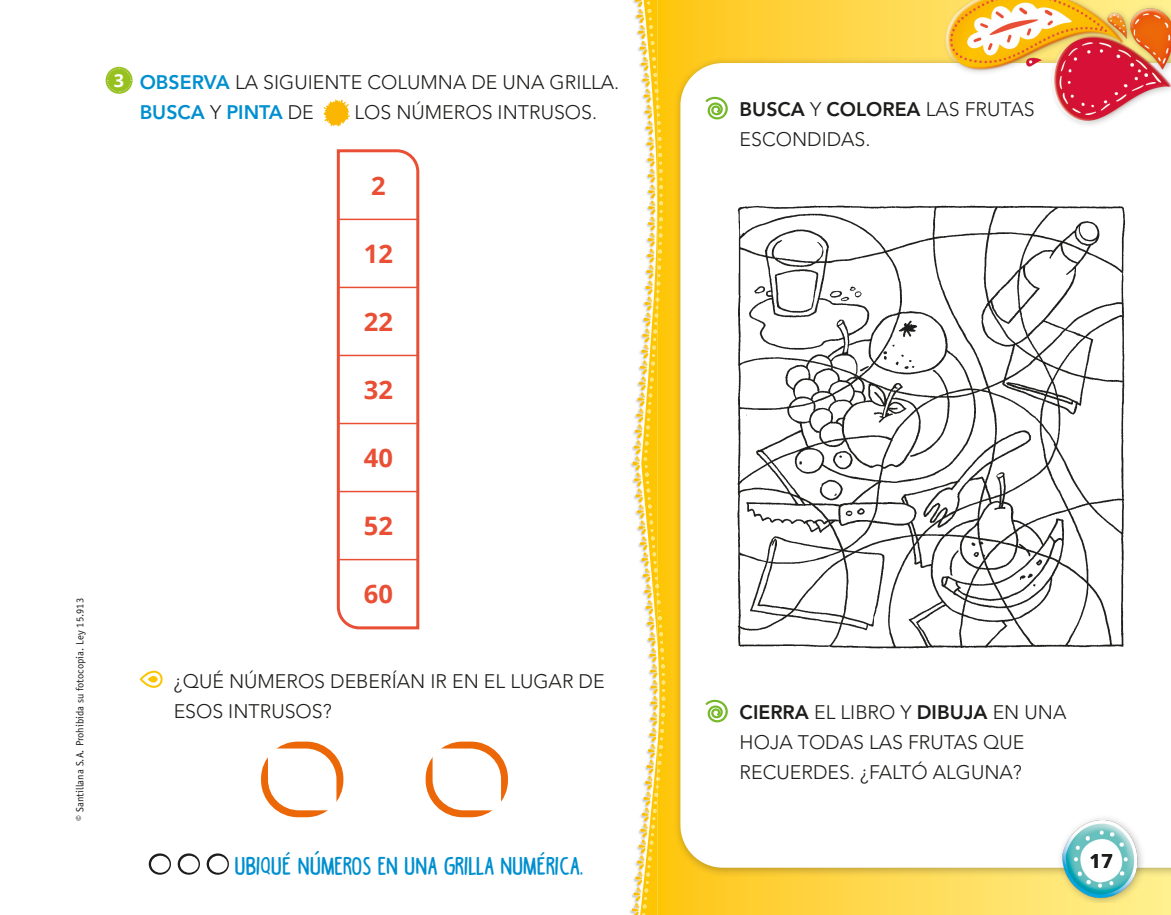
<style>
.page{position:relative;width:1171px;height:915px;background:#fff}
.page>*{position:absolute;margin:0;border:0;box-sizing:border-box;transform-origin:0 0}
._15-SÉ{font:700 25.5px "Black Coffee";color:#008fcf}
.t1{font:700 25.5px "Open Sans";color:#e94f35}
._10-CONSIGNA{font:300 19.5px/30px "Avenir LT Std";color:#1d1d1b}
._11-SUB-CONSIGNA{font:300 19.5px/30px "Avenir LT Std";color:#1d1d1b}
.t2{font:700 19.5px "Open Sans";color:#1d1d1b}
.t3{font:700 18px "Open Sans";color:#fff}
.t4{font:10.5px "Officina Sans Std";color:#1d1d1b}
.s1{font-weight:800;color:#008fcf}
.s2{font-weight:800}
</style>
<div class="page">
<svg style="left:261px;top:741px;width:83px;height:77px"></svg>
<svg style="left:425px;top:741px;width:83px;height:77px"></svg>
<svg style="left:693px;top:0;width:477px;height:915px;background:#fed94f"></svg>
<img style="left:666px;top:0;width:27px;height:915px">
<img style="left:665px;top:0;width:1px;height:915px">
<svg style="left:631px;top:0;width:34px;height:915px"></svg>
<div style="left:673px;top:56px;width:497px;height:821px;background:#1d1d1b;opacity:.3"></div>
<svg style="left:680px;top:63px;width:490px;height:805px"></svg>
<img style="left:718px;top:0;width:452px;height:156px">
<img style="left:1047px;top:793px;width:105px;height:109px">
<svg style="left:149px;top:853px;width:22px;height:22px"></svg>
<div style="left:151px;top:856px;width:18px;height:17px;background:#fff;border-radius:50%"></div>
<svg style="left:178px;top:853px;width:22px;height:22px"></svg>
<div style="left:180px;top:856px;width:18px;height:17px;background:#fff;border-radius:50%"></div>
<svg style="left:207px;top:853px;width:22px;height:22px"></svg>
<div style="left:209px;top:856px;width:18px;height:17px;background:#fff;border-radius:50%"></div>
<svg style="left:705px;top:95px;width:22px;height:24px"></svg>
<svg style="left:705px;top:698px;width:22px;height:24px"></svg>
<svg style="left:106px;top:67px;width:26px;height:27px"></svg>
<svg style="left:106px;top:68px;width:26px;height:25px"></svg>
<img style="left:719px;top:188px;width:414px;height:473px">
<svg style="left:140px;top:671px;width:23px;height:17px"></svg>
<svg style="left:336px;top:149px;width:84px;height:481px"></svg>
<svg style="left:323px;top:99px;width:27px;height:28px"></svg>
<p class="t4" style="left:74px;top:820px;width:224px;rotate:-90deg">© Santillana S.A. Prohibida su fotocopia. Ley 15.913</p>
<p class="t3" style="left:114px;top:67px;width:12px">3</p>
<p class="_10-CONSIGNA" style="left:140px;top:68px;width:481px"><span class="s1">OBSERVA</span> LA SIGUIENTE COLUMNA DE UNA GRILLA.<br><span class="s1">BUSCA</span> Y <span class="s1">PINTA</span> DE</p>
<p class="_10-CONSIGNA" style="left:354px;top:98px;width:244px">LOS NÚMEROS INTRUSOS.</p>
<p class="t1" style="left:371px;top:168px;width:16px">2</p>
<p class="t1" style="left:364px;top:236px;width:31px">12</p>
<p class="t1" style="left:364px;top:304px;width:31px">22</p>
<p class="t1" style="left:364px;top:372px;width:31px">32</p>
<p class="t1" style="left:364px;top:440px;width:31px">40</p>
<p class="t1" style="left:364px;top:508px;width:31px">52</p>
<p class="t1" style="left:364px;top:576px;width:31px">60</p>
<p class="_11-SUB-CONSIGNA" style="left:174px;top:666px;width:432px">¿QUÉ NÚMEROS DEBERÍAN IR EN EL LUGAR DE<br>ESOS INTRUSOS?</p>
<p class="_15-SÉ" style="left:235px;top:850px;width:349px">UBIQUÉ NÚMEROS EN UNA GRILLA NUMÉRICA.</p>
<p class="_10-CONSIGNA" style="left:739px;top:95px;width:296px"><span class="s2">BUSCA</span> Y <span class="s2">COLOREA</span> LAS FRUTAS<br>ESCONDIDAS.</p>
<p class="_10-CONSIGNA" style="left:739px;top:698px;width:328px"><span class="s2">CIERRA</span> EL LIBRO Y <span class="s2">DIBUJA</span> EN UNA<br>HOJA TODAS LAS FRUTAS QUE<br>RECUERDES. ¿FALTÓ ALGUNA?</p>
<p class="t2" style="left:1089px;top:847px;width:25px">17</p>
</div>
